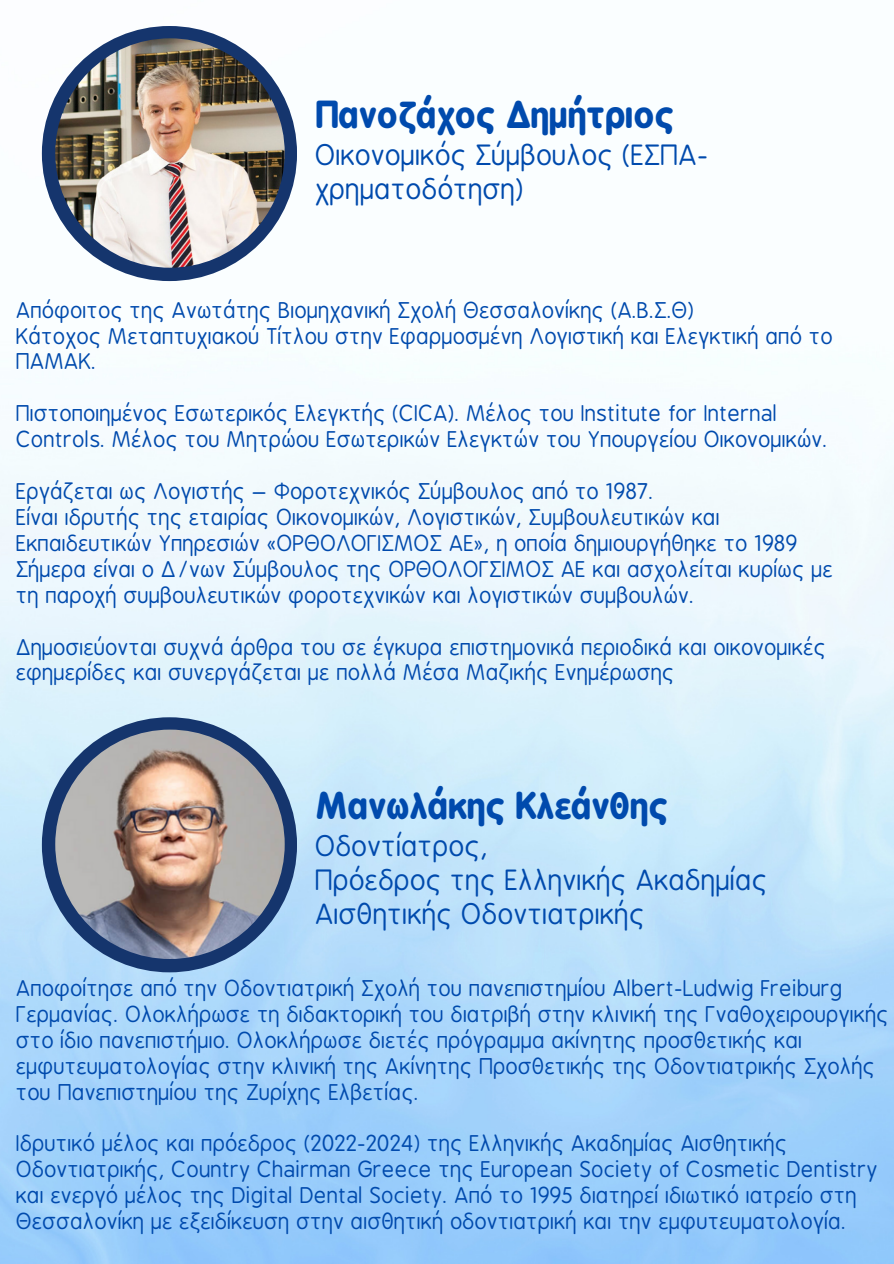
<style>
.page{position:relative;width:894px;height:1264px;background:#fff}
.page>*{position:absolute;margin:0;border:0;box-sizing:border-box;transform-origin:0 0}
.t1{font:700 35.1px "B Preplay";color:#004aad}
.t2{font:27.6px/33.8px "B Preplay";color:#004aad}
.t3{font:21.45px/26px "B Preplay";color:#004aad}
</style>
<div class="page">
<img style="left:0;top:26px;width:893px;height:1237px">
<div style="left:42px;top:26px;width:255px;height:255px;background:#15356d;border-radius:50%"></div>
<img style="left:55px;top:38px;width:229px;height:230px;border-radius:50%">
<div style="left:42px;top:717px;width:255px;height:255px;background:#15356d;border-radius:50%"></div>
<img style="left:55px;top:729px;width:229px;height:230px;border-radius:50%">
<p class="t1" style="left:316px;top:93px;width:360px">Πανοζάχος Δημήτριος</p>
<p class="t2" style="left:316px;top:139px;width:391px">Οικονομικός Σύμβουλος (ΕΣΠΑ&shy;χρηματοδότηση)</p>
<p class="t3" style="left:17px;top:298px;width:679px">Απόφοιτος της Ανωτάτης Βιομηχανική Σχολή Θεσσαλονίκης (Α.Β.Σ.Θ)</p>
<p class="t3" style="left:17px;top:323px;width:818px">Κάτοχος Μεταπτυχιακού Τίτλου στην Εφαρμοσμένη Λογιστική και Ελεγκτική από το<br>ΠΑΜΑΚ.</p>
<p class="t3" style="left:17px;top:401px;width:812px">Πιστοποιημένος Εσωτερικός Ελεγκτής (CICA). Μέλος του Institute for Internal<br>Controls. Μέλος του Μητρώου Εσωτερικών Ελεγκτών του Υπουργείου Οικονομικών.</p>
<p class="t3" style="left:17px;top:479px;width:639px">Εργάζεται ως Λογιστής – Φοροτεχνικός Σύμβουλος από το 1987.</p>
<p class="t3" style="left:17px;top:505px;width:782px">Είναι ιδρυτής της εταιρίας Οικονομικών, Λογιστικών, Συμβουλευτικών και<br>Εκπαιδευτικών Υπηρεσιών «ΟΡΘΟΛΟΓΙΣΜΟΣ ΑΕ», η οποία δημιουργήθηκε το 1989</p>
<p class="t3" style="left:17px;top:557px;width:818px">Σήμερα είναι ο Δ/νων Σύμβουλος της ΟΡΘΟΛΟΓΣΙΜΟΣ ΑΕ και ασχολείται κυρίως με τη παροχή συμβουλευτικών φοροτεχνικών και λογιστικών συμβουλών.</p>
<p class="t3" style="left:17px;top:634px;width:811px">Δημοσιεύονται συχνά άρθρα του σε έγκυρα επιστημονικά περιοδικά και οικονομικές εφημερίδες και συνεργάζεται με πολλά Μέσα Μαζικής Ενημέρωσης</p>
<p class="t1" style="left:316px;top:784px;width:354px">Μανωλάκης Κλεάνθης</p>
<p class="t2" style="left:316px;top:830px;width:175px">Οδοντίατρος,</p>
<p class="t2" style="left:316px;top:864px;width:454px">Πρόεδρος της Ελληνικής Ακαδημίας<br>Αισθητικής Οδοντιατρικής</p>
<p class="t3" style="left:17px;top:976px;width:874px">Αποφοίτησε από την Οδοντιατρική Σχολή του πανεπιστημίου Albert-Ludwig Freiburg Γερμανίας. Ολοκλήρωσε τη διδακτορική του διατριβή στην κλινική της Γναθοχειρουργικής στο ίδιο πανεπιστήμιο. Ολοκλήρωσε διετές πρόγραμμα ακίνητης προσθετικής και εμφυτευματολογίας στην κλινική της Ακίνητης Προσθετικής της Οδοντιατρικής Σχολής του Πανεπιστημίου της Ζυρίχης Ελβετίας.</p>
<p class="t3" style="left:17px;top:1131px;width:863px">Ιδρυτικό μέλος και πρόεδρος (2022-2024) της Ελληνικής Ακαδημίας Αισθητικής Οδοντιατρικής, Country Chairman Greece της European Society of Cosmetic Dentistry και ενεργό μέλος της Digital Dental Society. Από το 1995 διατηρεί ιδιωτικό ιατρείο στη Θεσσαλονίκη με εξειδίκευση στην αισθητική οδοντιατρική και την εμφυτευματολογία.</p>
</div>
